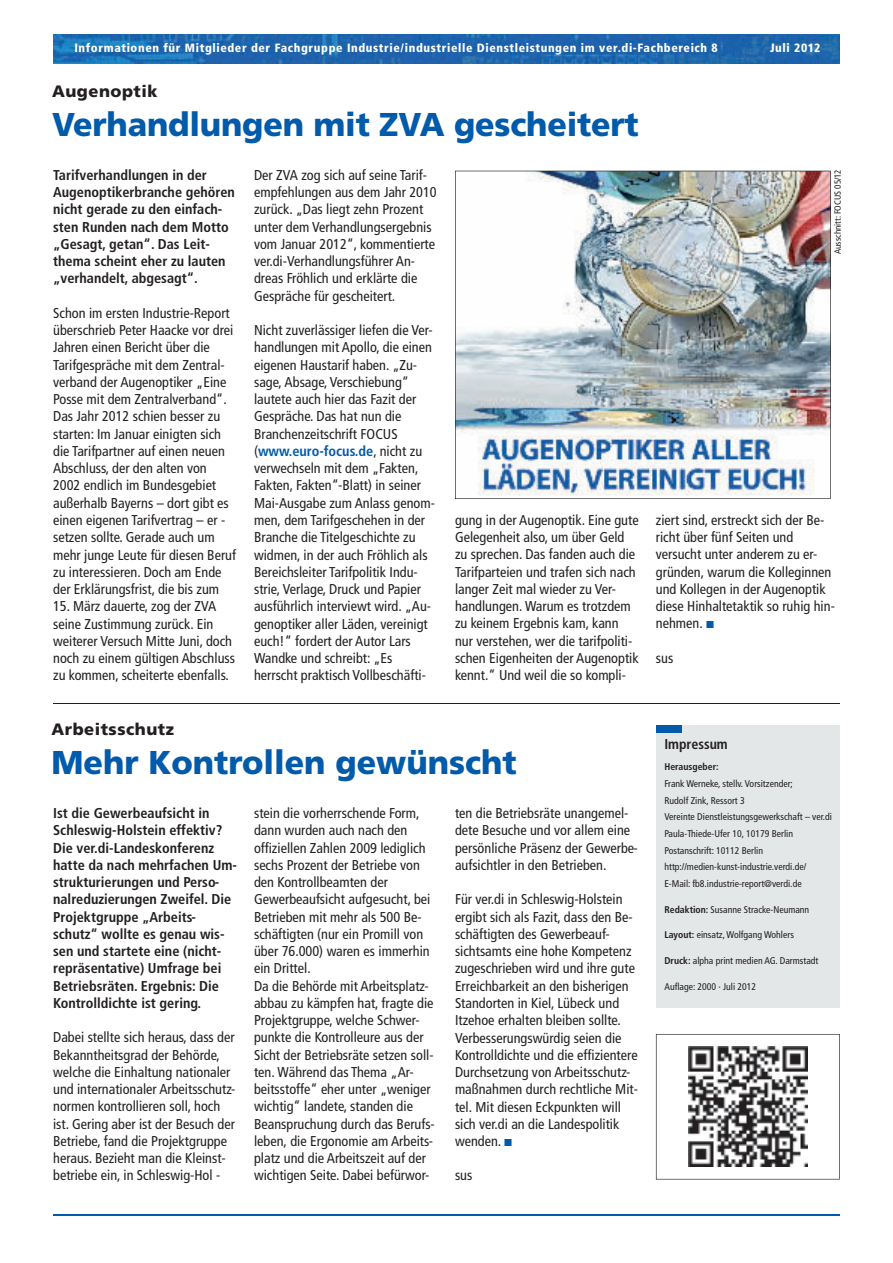
<style>
.page{position:relative;width:893px;height:1263px;background:#fff}
.page>*{position:absolute;margin:0;border:0;box-sizing:border-box;transform-origin:0 0}
.t1{font:900 33px "Frutiger LT";letter-spacing:-.005em;color:#015aaa}
.t2{font:900 16.5px "Frutiger LT";letter-spacing:.03em;color:#231f20}
.t3{font:condensed 14.25px/17.2px "Frutiger LT";color:#231f20}
.t4{font:700 condensed 14.25px/17.2px "Frutiger LT";color:#231f20}
.t5{font:900 condensed 12px "Frutiger LT";letter-spacing:.05em;color:#fff}
.t6{font:condensed 9.75px/16.6px "Frutiger LT";color:#231f20}
.t7{font:700 condensed 9.75px "Frutiger LT";color:#231f20}
.t8{font:condensed 9px "Frutiger LT";color:#231f20}
.s1{font-weight:700;color:#015aaa}
.s2{font-weight:700}
</style>
<div class="page">
<img style="left:53px;top:34px;width:787px;height:30px">
<hr style="left:53px;top:1214px;width:787px;height:2px;background:#015aaa">
<div style="left:656px;top:725px;width:184px;height:282px;background:#e4e7e7"></div>
<svg style="left:656px;top:1034px;width:184px;height:145px"></svg>
<div style="left:683px;top:1042px;width:130px;height:130px;background:#fff"></div>
<img style="left:688px;top:1047px;width:120px;height:119px">
<div style="left:656px;top:725px;width:25px;height:7px;background:#015aaa"></div>
<img style="left:455px;top:171px;width:376px;height:328px">
<hr style="left:53px;top:703px;width:787px;height:1px;background:#231f20">
<p class="t5" style="left:74px;top:43px;width:645px">Informationen für Mitglieder der Fachgruppe Industrie/industrielle Dienstleistungen im ver.di-Fachbereich 8</p>
<p class="t5" style="left:770px;top:43px;width:52px">Juli 2012</p>
<p class="t2" style="left:52px;top:85px;width:107px">Augenoptik</p>
<h1 class="t1" style="left:52px;top:112px;width:588px">Verhandlungen mit ZVA gescheitert</h1>
<p class="t4" style="left:53px;top:167px;width:183px">Tarifverhandlungen in der<br>Augenoptikerbranche gehören nicht gerade zu den einfach&shy;sten Runden nach dem Motto „Gesagt, getan“. Das Leit&shy;thema scheint eher zu lauten „verhandelt, abgesagt“.</p>
<p class="t3" style="left:53px;top:305px;width:184px">Schon im ersten Industrie-Report überschrieb Peter Haacke vor drei<br>Jahren einen Bericht über die<br>Tarifgespräche mit dem Zentral&shy;verband der Augenoptiker „Eine<br>Posse mit dem Zentralverband“.<br>Das Jahr 2012 schien besser zu starten: Im Januar einigten sich die Tarifpartner auf einen neuen<br>Abschluss, der den alten von<br>2002 endlich im Bundesgebiet außerhalb Bayerns – dort gibt es einen eigenen Tarifvertrag – er - setzen sollte. Gerade auch um mehr junge Leute für diesen Beruf zu interessieren. Doch am Ende der Erklärungsfrist, die bis zum</p>
<p class="t3" style="left:53px;top:599px;width:183px">15. März dauerte, zog der ZVA seine Zustimmung zurück. Ein weiterer Versuch Mitte Juni, doch noch zu einem gültigen Abschluss zu kommen, scheiterte ebenfalls.</p>
<p class="t3" style="left:254px;top:167px;width:184px">Der ZVA zog sich auf seine Tarif&shy;empfehlungen aus dem Jahr 2010 zurück. „Das liegt zehn Prozent unter dem Verhandlungsergebnis vom Januar 2012“, kommentierte ver.di-Verhandlungsführer An&shy;dreas Fröhlich und erklärte die<br>Gespräche für gescheitert.</p>
<p class="t3" style="left:254px;top:323px;width:182px">Nicht zuverlässiger liefen die Ver&shy;handlungen mit Apollo, die einen eigenen Haustarif haben. „Zu&shy;sage, Absage, Verschiebung“ lautete auch hier das Fazit der<br>Gespräche. Das hat nun die<br>Branchenzeitschrift FOCUS (<span class="s1">www.euro-focus.de</span>, nicht zu verwechseln mit dem „Fakten,<br>Fakten, Fakten“-Blatt) in seiner<br>Mai-Ausgabe zum Anlass genom&shy;men, dem Tarifgeschehen in der<br>Branche die Titelgeschichte zu widmen, in der auch Fröhlich als<br>Bereichsleiter Tarifpolitik Indu&shy;strie, Verlage, Druck und Papier ausführlich interviewt wird. „Au&shy;genoptiker aller Läden, vereinigt euch!“ fordert der Autor Lars<br>Wandke und schreibt: „Es herrscht praktisch Vollbeschäfti-</p>
<p class="t8" style="left:834px;top:254px;width:86px;rotate:-90deg">Ausschnitt: FOCUS 05/12</p>
<p class="t3" style="left:455px;top:512px;width:185px">gung in der Augenoptik. Eine gute<br>Gelegenheit also, um über Geld zu sprechen. Das fanden auch die<br>Tarifparteien und trafen sich nach langer Zeit mal wieder zu Ver&shy;handlungen. Warum es trotzdem zu keinem Ergebnis kam, kann nur verstehen, wer die tarifpoliti&shy;schen Eigenheiten der Augenoptik kennt.“ Und weil die so kompli-</p>
<p class="t3" style="left:656px;top:512px;width:180px">ziert sind, erstreckt sich der Be&shy;richt über fünf Seiten und versucht unter anderem zu er&shy;gründen, warum die Kolleginnen und Kollegen in der Augenoptik diese Hinhaltetaktik so ruhig hin&shy;nehmen.</p>
<p class="t3" style="left:656px;top:650px;width:19px">sus</p>
<p class="t2" style="left:52px;top:722px;width:124px">Arbeitsschutz</p>
<h1 class="t1" style="left:52px;top:749px;width:467px">Mehr Kontrollen gewünscht</h1>
<p class="t3" style="left:455px;top:806px;width:184px">ten die Betriebsräte unangemel&shy;dete Besuche und vor allem eine persönliche Präsenz der Gewerbe&shy;aufsichtler in den Betrieben.</p>
<p class="t3" style="left:455px;top:892px;width:184px">Für ver.di in Schleswig-Holstein ergibt sich als Fazit, dass den Be&shy;schäftigten des Gewerbeauf&shy;sichtsamts eine hohe Kompetenz zugeschrieben wird und ihre gute<br>Erreichbarkeit an den bisherigen<br>Standorten in Kiel, Lübeck und<br>Itzehoe erhalten bleiben sollte.<br>Verbesserungswürdig seien die<br>Kontrolldichte und die effizientere<br>Durchsetzung von Arbeitsschutz&shy;maßnahmen durch rechtliche Mit&shy;tel. Mit diesen Eckpunkten will sich ver.di an die Landespolitik wenden.</p>
<p class="t3" style="left:455px;top:1168px;width:19px">sus</p>
<p class="t4" style="left:53px;top:806px;width:185px">Ist die Gewerbeaufsicht in<br>Schleswig-Holstein effektiv?<br>Die ver.di-Landeskonferenz hatte da nach mehrfachen Um&shy;strukturierungen und Perso&shy;nalreduzierungen Zweifel. Die<br>Projektgruppe „Arbeits&shy;schutz“ wollte es genau wis&shy;sen und startete eine (nicht&shy;repräsentative) Umfrage bei<br>Betriebsräten. Ergebnis: Die<br>Kontrolldichte ist gering.</p>
<p class="t3" style="left:53px;top:1030px;width:184px">Dabei stellte sich heraus, dass der Bekanntheitsgrad der Behörde, welche die Einhaltung nationaler und internationaler Arbeitsschutz&shy;normen kontrollieren soll, hoch ist. Gering aber ist der Besuch der Betriebe, fand die Projektgruppe heraus. Bezieht man die Kleinst&shy;betriebe ein, in Schleswig-Hol -</p>
<p class="t3" style="left:254px;top:806px;width:182px">stein die vorherrschende Form, dann wurden auch nach den offiziellen Zahlen 2009 lediglich sechs Prozent der Betriebe von den Kontrollbeamten der<br>Gewerbeaufsicht aufgesucht, bei<br>Betrieben mit mehr als 500 Be&shy;schäftigten (nur ein Promill von über 76.000) waren es immerhin ein Drittel.<br>Da die Behörde mit Arbeitsplatz&shy;abbau zu kämpfen hat, fragte die<br>Projektgruppe, welche Schwer&shy;punkte die Kontrolleure aus der<br>Sicht der Betriebsräte setzen soll&shy;ten. Während das Thema „Ar&shy;beitsstoffe“ eher unter „weniger wichtig“ landete, standen die<br>Beanspruchung durch das Berufs&shy;leben, die Ergonomie am Arbeits&shy;platz und die Arbeitszeit auf der wichtigen Seite. Dabei befürwor-</p>
<p class="t4" style="left:664px;top:737px;width:65px">Impressum</p>
<p class="t7" style="left:664px;top:763px;width:56px">Herausgeber:</p>
<p class="t6" style="left:664px;top:776px;width:169px">Frank Werneke, stellv. Vorsitzender;<br>Rudolf Zink, Ressort 3<br>Vereinte Dienstleistungsgewerkschaft – ver.di Paula-Thiede-Ufer 10, 10179 Berlin Postanschrift: 10112 Berlin http://medien-kunst-industrie.verdi.de/ E-Mail: fb8.industrie-report@verdi.de</p>
<p class="t6" style="left:664px;top:902px;width:146px"><span class="s2">Redaktion:</span> Susanne Stracke-Neumann</p>
<p class="t6" style="left:664px;top:927px;width:131px"><span class="s2">Layout:</span> einsatz, Wolfgang Wohlers</p>
<p class="t6" style="left:664px;top:953px;width:156px"><span class="s2">Druck:</span> alpha print medien AG. Darmstadt</p>
<p class="t6" style="left:664px;top:979px;width:93px">Auflage: 2000 · Juli 2012</p>
</div>
